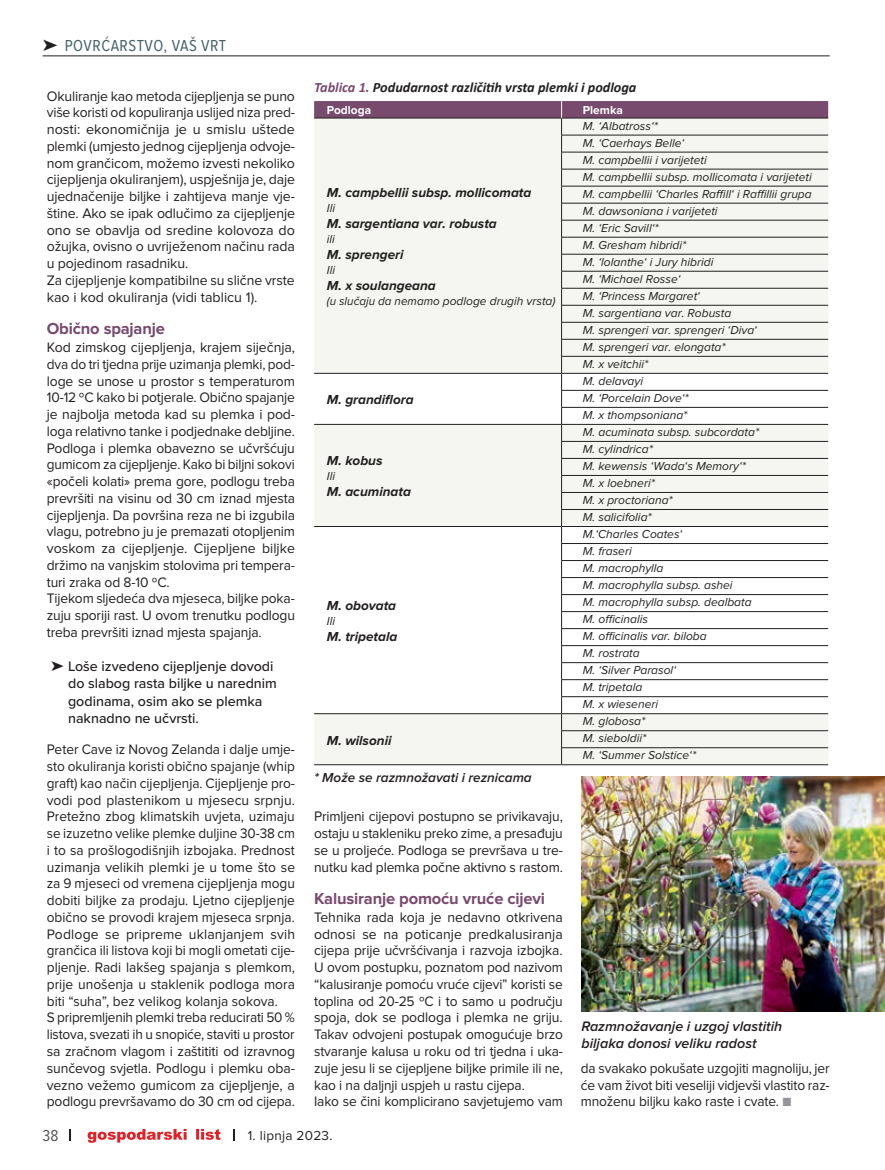
<style>
.page{position:relative;width:885px;height:1170px;background:#fff}
.page>*{position:absolute;margin:0;border:0;box-sizing:border-box;transform-origin:0 0}
.t1{font:700 16.5px "Proxima Nova";letter-spacing:-.01em;color:#784a6e}
.t2{font:16.5px "Proxima Nova Cond";letter-spacing:.03em;color:#466368}
.t3{font:16.5px "Proxima Nova Cond";color:#57585a}
.t4{font:14.25px/16.8px "Proxima Nova";letter-spacing:-.01em;color:#231f20}
.t5{font:14.25px/16.8px "Proxima Nova";letter-spacing:-.01em;color:#231f20;scale:.96 1}
.t6{font:500 14.25px/17.2px "Proxima Nova";color:#231f20}
.t7{font:italic 600 14.25px/17.2px "Proxima Nova";color:#231f20}
.t8{font:italic 700 14.25px "Calibri";color:#231f20}
.t9{font:italic 700 13.5px "Proxima Nova";color:#231f20}
.t10{font:italic 600 13.5px "Proxima Nova";color:#231f20}
.t11{font:13.5px "Proxima Nova";letter-spacing:.02em;color:#231f20}
.t12{font:italic 12px/17px "Proxima Nova";color:#231f20}
.t13{font:700 12px "Proxima Nova";color:#fff}
.s1{color:#231f20}
.s2{color:#784a6e}
.s3{color:#939598}
</style>
<div class="page">
<hr style="left:43px;top:56px;width:786px;height:1px;background:#231f20">
<svg style="left:69px;top:1129px;width:2px;height:11px"></svg>
<svg style="left:88px;top:1128px;width:132px;height:14px"></svg>
<svg style="left:233px;top:1129px;width:2px;height:11px"></svg>
<svg style="left:314px;top:101px;width:514px;height:663px"></svg>
<hr style="left:314px;top:373px;width:247px;height:1px;background:#231f20">
<hr style="left:561px;top:373px;width:267px;height:1px;background:#231f20">
<hr style="left:314px;top:424px;width:247px;height:1px;background:#231f20">
<hr style="left:561px;top:424px;width:267px;height:1px;background:#231f20">
<hr style="left:314px;top:526px;width:247px;height:1px;background:#231f20">
<hr style="left:561px;top:526px;width:267px;height:1px;background:#231f20">
<hr style="left:314px;top:713px;width:247px;height:1px;background:#231f20">
<hr style="left:561px;top:713px;width:267px;height:1px;background:#231f20">
<hr style="left:314px;top:764px;width:247px;height:1px;background:#231f20">
<hr style="left:561px;top:764px;width:267px;height:1px;background:#231f20">
<img style="left:581px;top:776px;width:303px;height:235px">
<p class="t2" style="left:43px;top:38px;width:185px"><span class="s1">➤</span> POVRĆARSTVO, VAŠ VRT</p>
<p class="t4" style="left:47px;top:88px;width:250px">Okuliranje kao metoda cijepljenja se puno više koristi od kopuliranja uslijed niza pred&shy;nosti: ekonomičnija je u smislu uštede plemki (umjesto jednog cijepljenja odvoje&shy;nom grančicom, možemo izvesti nekoliko cijepljenja okuliranjem), uspješnija je, daje ujednačenije biljke i zahtijeva manje vje&shy;štine. Ako se ipak odlučimo za cijepljenje ono se obavlja od sredine kolovoza do ožujka, ovisno o uvriježenom načinu rada u pojedinom rasadniku.<br>Za cijepljenje kompatibilne su slične vrste kao i kod okuliranja (vidi tablicu 1).</p>
<p class="t1" style="left:47px;top:321px;width:120px">Obično spajanje</p>
<p class="t4" style="left:47px;top:339px;width:250px">Kod zimskog cijepljenja, krajem siječnja, dva do tri tjedna prije uzimanja plemki, pod&shy;loge se unose u prostor s temperaturom 10-12 ºC kako bi potjerale. Obično spajanje je najbolja metoda kad su plemka i pod&shy;loga relativno tanke i podjednake debljine.<br>Podloga i plemka obavezno se učvršćuju gumicom za cijepljenje. Kako bi biljni sokovi «počeli kolati» prema gore, podlogu treba prevršiti na visinu od 30 cm iznad mjesta cijepljenja. Da površina reza ne bi izgubila vlagu, potrebno ju je premazati otopljenim voskom za cijepljenje. Cijepljene biljke držimo na vanjskim stolovima pri tempera&shy;turi zraka od 8-10 ºC.<br>Tijekom sljedeća dva mjeseca, biljke poka&shy;zuju sporiji rast. U ovom trenutku podlogu treba prevršiti iznad mjesta spajanja.</p>
<p class="t6" style="left:68px;top:657px;width:210px;text-indent:-17px">➤ Loše izvedeno cijepljenje dovodi do slabog rasta biljke u narednim godinama, osim ako se plemka naknadno ne učvrsti.</p>
<p class="t5" style="left:47px;top:741px;width:260px">Peter Cave iz Novog Zelanda i dalje umje&shy;sto okuliranja koristi obično spajanje (whip graft) kao način cijepljenja. Cijepljenje pro&shy;vodi pod plastenikom u mjesecu srpnju.<br>Pretežno zbog klimatskih uvjeta, uzimaju se izuzetno velike plemke duljine 30-38 cm i to sa prošlogodišnjih izbojaka. Prednost uzimanja velikih plemki je u tome što se za 9 mjeseci od vremena cijepljenja mogu dobiti biljke za prodaju. Ljetno cijepljenje obično se provodi krajem mjeseca srpnja.<br>Podloge se pripreme uklanjanjem svih grančica ili listova koji bi mogli ometati cije&shy;pljenje. Radi lakšeg spajanja s plemkom, prije unošenja u staklenik podloga mora biti “suha”, bez velikog kolanja sokova.<br>S pripremljenih plemki treba reducirati 50 % listova, svezati ih u snopiće, staviti u prostor sa zračnom vlagom i zaštititi od izravnog sunčevog svjetla. Podlogu i plemku oba&shy;vezno vežemo gumicom za cijepljenje, a podlogu prevršavamo do 30 cm od cijepa.</p>
<p class="t8" style="left:314px;top:77px;width:324px"><span class="s2">Tablica 1.</span> Podudarnost različitih vrsta plemki i podloga</p>
<p class="t13" style="left:327px;top:105px;width:46px">Podloga</p>
<p class="t13" style="left:582px;top:105px;width:41px">Plemka</p>
<p class="t9" style="left:327px;top:187px;width:206px">M. campbellii subsp. mollicomata</p>
<p class="t12" style="left:327px;top:200px;width:10px">Ili</p>
<p class="t9" style="left:327px;top:217px;width:171px">M. sargentiana var. robusta</p>
<p class="t12" style="left:327px;top:231px;width:10px">ili</p>
<p class="t9" style="left:327px;top:248px;width:78px">M. sprengeri</p>
<p class="t12" style="left:327px;top:262px;width:10px">Ili</p>
<p class="t9" style="left:327px;top:279px;width:110px">M. x soulangeana</p>
<p class="t12" style="left:327px;top:293px;width:230px">(u slučaju da nemamo podloge drugih vrsta)</p>
<p class="t9" style="left:327px;top:393px;width:88px">M. grandiflora</p>
<p class="t9" style="left:327px;top:454px;width:57px">M. kobus</p>
<p class="t12" style="left:327px;top:468px;width:10px">Ili</p>
<p class="t9" style="left:327px;top:485px;width:86px">M. acuminata</p>
<p class="t9" style="left:327px;top:599px;width:71px">M. obovata</p>
<p class="t12" style="left:327px;top:613px;width:10px">Ili</p>
<p class="t9" style="left:327px;top:630px;width:72px">M. tripetala</p>
<p class="t9" style="left:327px;top:733px;width:66px">M. wilsonii</p>
<p class="t10" style="left:314px;top:771px;width:219px">* Može se razmnožavati i reznicama</p>
<p class="t4" style="left:314px;top:808px;width:250px;text-align:justify">Primljeni cijepovi postupno se privikavaju, ostaju u stakleniku preko zime, a presađuju se u proljeće. Podloga se prevršava u tre&shy;nutku kad plemka počne aktivno s rastom.</p>
<p class="t1" style="left:314px;top:890px;width:232px">Kalusiranje pomoću vruće cijevi</p>
<p class="t4" style="left:314px;top:909px;width:250px">Tehnika rada koja je nedavno otkrivena odnosi se na poticanje predkalusiranja cijepa prije učvršćivanja i razvoja izbojka.<br>U ovom postupku, poznatom pod nazivom “kalusiranje pomoću vruće cijevi” koristi se toplina od 20-25 ºC i to samo u području spoja, dok se podloga i plemka ne griju.<br>Takav odvojeni postupak omogućuje brzo stvaranje kalusa u roku od tri tjedna i uka&shy;zuje jesu li se cijepljene biljke primile ili ne, kao i na daljnji uspjeh u rastu cijepa.<br>Iako se čini komplicirano savjetujemo vam</p>
<p class="t12" style="left:582px;top:118px;width:230px">M. ‘Albatross‘*<br>M. ‘Caerhays Belle‘<br>M. campbellii i varijeteti<br>M. campbellii subsp. mollicomata i varijeteti<br>M. campbellii ‘Charles Raffill‘ i Raffillii grupa<br>M. dawsoniana i varijeteti<br>M. ‘Eric Savill‘*<br>M. Gresham hibridi*<br>M. ‘lolanthe‘ i Jury hibridi<br>M. ‘Michael Rosse‘<br>M. ‘Princess Margaret‘<br>M. sargentiana var. Robusta<br>M. sprengeri var. sprengeri ‘Diva‘<br>M. sprengeri var. elongata*<br>M. x veitchii*</p>
<p class="t12" style="left:582px;top:373px;width:107px">M. delavayi<br>M. ‘Porcelain Dove‘*<br>M. x thompsoniana*</p>
<p class="t12" style="left:582px;top:424px;width:178px">M. acuminata subsp. subcordata*<br>M. cylindrica*<br>M. kewensis ‘Wada‘s Memory‘*<br>M. x loebneri*<br>M. x proctoriana*<br>M. salicifolia*</p>
<p class="t12" style="left:582px;top:526px;width:170px">M.‘Charles Coates‘<br>M. fraseri<br>M. macrophylla<br>M. macrophylla subsp. ashei<br>M. macrophylla subsp. dealbata<br>M. officinalis<br>M. officinalis var. biloba<br>M. rostrata<br>M. ‘Silver Parasol‘<br>M. tripetala<br>M. x wieseneri</p>
<p class="t12" style="left:582px;top:713px;width:115px">M. globosa*<br>M. sieboldii*<br>M. ‘Summer Solstice‘*</p>
<p class="t7" style="left:581px;top:1017px;width:202px">Razmnožavanje i uzgoj vlastitih biljaka donosi veliku radost</p>
<p class="t5" style="left:581px;top:1060px;width:260px;text-align:justify">da svakako pokušate uzgojiti magnoliju, jer će vam život biti veseliji vidjevši vlastito raz&shy;množenu biljku kako raste i cvate. <span class="s3">■</span></p>
<p class="t3" style="left:43px;top:1127px;width:17px">38</p>
<p class="t11" style="left:248px;top:1128px;width:86px">1. lipnja 2023.</p>
</div>
